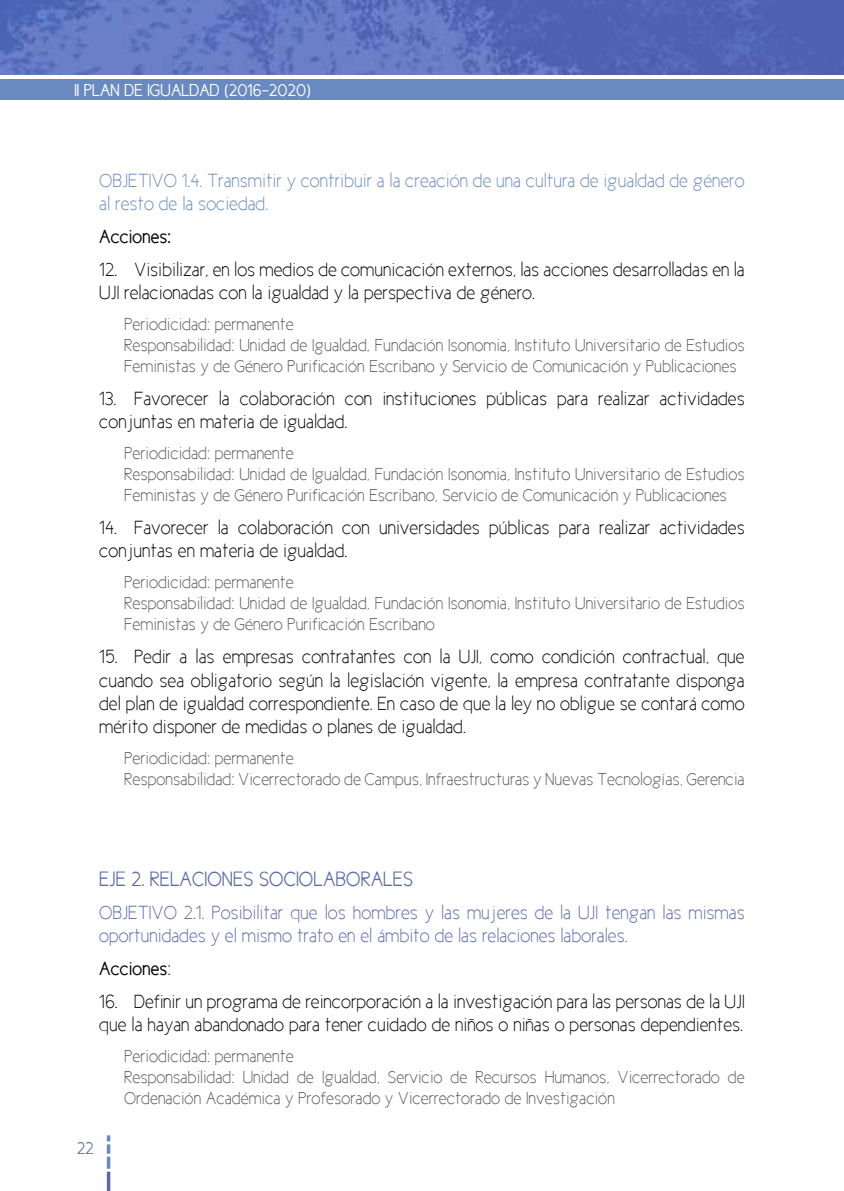
<style>
.page{position:relative;width:844px;height:1191px;background:#fff}
.page>*{position:absolute;margin:0;border:0;box-sizing:border-box;transform-origin:0 0}
.t1{font:21px "New Cicle Semi";color:#5a69aa}
.t2{font:19.25px/23.1px "New Cicle Fina";color:#000}
.t3{font:19.25px/23.1px "New Cicle Fina";color:#5a69aa}
.t4{font:19.25px/23.1px "New Cicle Fina";color:#698ac1}
.t5{font:19.25px "New Cicle Gordita";color:#000}
.t6{font:17.5px/21px "New Cicle Fina";color:#58585a}
.t7{font:17.5px "New Cicle Gordita";color:#fff}
.t8{font:17.5px "New Cicle Semi";color:#5a69aa}
.s1{font-family:"New Cicle Fina"}
</style>
<div class="page">
<div style="left:0;top:80px;width:843px;height:20px;background:#698ac1"></div>
<svg style="left:107px;top:1135px;width:3px;height:33px"></svg>
<hr style="left:107px;top:1171px;width:3px;height:20px;background:#5a69aa">
<svg style="left:0;top:0;width:843px;height:74px;background:#5c6ebc"></svg>
<p class="t7" style="left:74px;top:81px;width:238px">II PLAN DE IGUALDAD (2016-2020)</p>
<p class="t4" style="left:99px;top:169px;width:646px">OBJETIVO 1.4. Transmitir y contribuir a la creación de una cultura de igualdad de género al resto de la sociedad.</p>
<p class="t5" style="left:99px;top:226px;width:73px">Acciones:</p>
<p class="t2" style="left:99px;top:258px;width:646px">12. Visibilizar, en los medios de comunicación externos, las acciones desarrolladas en la<br>UJI relacionadas con la igualdad y la perspectiva de género.</p>
<p class="t6" style="left:124px;top:314px;width:622px">Periodicidad: permanente<br>Responsabilidad: Unidad de Igualdad, Fundación Isonomia, Instituto Universitario de Estudios<br>Feministas y de Género Purificación Escribano y Servicio de Comunicación y Publicaciones</p>
<p class="t2" style="left:99px;top:387px;width:646px">13. Favorecer la colaboración con instituciones públicas para realizar actividades conjuntas en materia de igualdad.</p>
<p class="t6" style="left:124px;top:443px;width:622px">Periodicidad: permanente<br>Responsabilidad: Unidad de Igualdad, Fundación Isonomia, Instituto Universitario de Estudios<br>Feministas y de Género Purificación Escribano, Servicio de Comunicación y Publicaciones</p>
<p class="t2" style="left:99px;top:516px;width:646px">14. Favorecer la colaboración con universidades públicas para realizar actividades conjuntas en materia de igualdad.</p>
<p class="t6" style="left:124px;top:572px;width:622px">Periodicidad: permanente<br>Responsabilidad: Unidad de Igualdad, Fundación Isonomia, Instituto Universitario de Estudios<br>Feministas y de Género Purificación Escribano</p>
<p class="t2" style="left:99px;top:645px;width:646px;text-align:justify">15. Pedir a las empresas contratantes con la UJI, como condición contractual, que cuando sea obligatorio según la legislación vigente, la empresa contratante disponga del plan de igualdad correspondiente. En caso de que la ley no obligue se contará como mérito disponer de medidas o planes de igualdad.</p>
<p class="t6" style="left:124px;top:747px;width:622px">Periodicidad: permanente<br>Responsabilidad: Vicerrectorado de Campus, Infraestructuras y Nuevas Tecnologías, Gerencia</p>
<p class="t1" style="left:99px;top:867px;width:315px">EJE 2. RELACIONES SOCIOLABORALES</p>
<p class="t3" style="left:99px;top:901px;width:646px">OBJETIVO 2.1. Posibilitar que los hombres y las mujeres de la UJI tengan las mismas oportunidades y el mismo trato en el ámbito de las relaciones laborales.</p>
<p class="t5" style="left:99px;top:958px;width:73px">Acciones<span class="s1">:</span></p>
<p class="t2" style="left:99px;top:990px;width:646px">16. Definir un programa de reincorporación a la investigación para las personas de la UJI que la hayan abandonado para tener cuidado de niños o niñas o personas dependientes.</p>
<p class="t6" style="left:124px;top:1045px;width:622px">Periodicidad: permanente<br>Responsabilidad: Unidad de Igualdad, Servicio de Recursos Humanos, Vicerrectorado de<br>Ordenación Académica y Profesorado y Vicerrectorado de Investigación</p>
<p class="t8" style="left:77px;top:1138px;width:18px">22</p>
</div>
